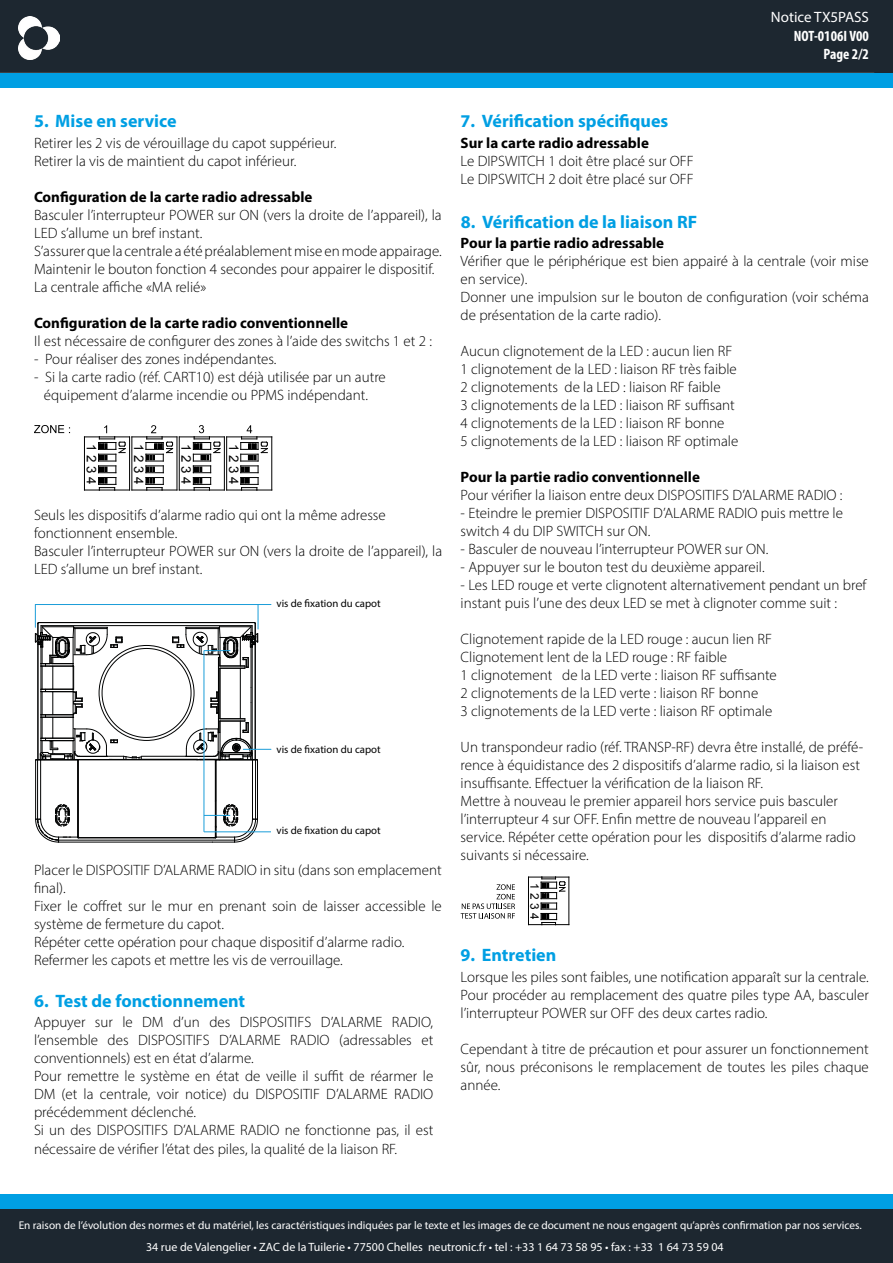
<style>
.page{position:relative;width:893px;height:1263px;background:#fff}
.page>*{position:absolute;margin:0;border:0;box-sizing:border-box;transform-origin:0 0}
.t1{font:700 18px "Myriad Pro";color:#009fe3}
.t2{font:300 15px/18px "Myriad Pro";color:#000}
.t3{font:700 15px "Myriad Pro";color:#000}
.t4{font:700 condensed 15px/18px "Myriad Pro";color:#fff;text-align:right}
.t5{font:15px "Myriad Pro";color:#fff}
.t6{font:13.2px "Arial";color:#000}
.t7{font:12px "Myriad Pro";color:#fff}
.t8{font:11.85px "Arial";color:#000}
.t9{font:11.25px "Myriad Pro";color:#fff}
.t10{font:10.8px "Myriad Pro";color:#000}
</style>
<div class="page">
<div style="left:0;top:0;width:893px;height:73px;background:#1d2730"></div>
<img style="left:19px;top:16px;width:41px;height:44px">
<div style="left:0;top:73px;width:893px;height:15px;background:#009fe3"></div>
<div style="left:0;top:1209px;width:893px;height:54px;background:#1d2730"></div>
<div style="left:0;top:1194px;width:893px;height:14px;background:#009fe3"></div>
<hr style="left:40px;top:760px;width:1px;height:59px;background:#010202">
<hr style="left:77px;top:760px;width:1px;height:77px;background:#010202">
<hr style="left:78px;top:760px;width:1px;height:77px;background:#010202">
<hr style="left:215px;top:760px;width:1px;height:77px;background:#010202">
<hr style="left:216px;top:760px;width:1px;height:77px;background:#010202">
<hr style="left:252px;top:760px;width:1px;height:59px;background:#010202">
<hr style="left:59px;top:840px;width:176px;height:1px;background:#010202">
<hr style="left:78px;top:838px;width:137px;height:1px;background:#010202">
<hr style="left:255px;top:760px;width:1px;height:59px;background:#010202">
<hr style="left:37px;top:760px;width:1px;height:59px;background:#010202">
<hr style="left:78px;top:837px;width:137px;height:1px;background:#010202">
<hr style="left:35px;top:760px;width:1px;height:59px;background:#010202">
<hr style="left:58px;top:842px;width:177px;height:1px;background:#010202">
<hr style="left:257px;top:760px;width:1px;height:59px;background:#010202">
<svg style="left:35px;top:804px;width:44px;height:39px"></svg>
<svg style="left:35px;top:604px;width:236px;height:157px"></svg>
<svg style="left:204px;top:800px;width:54px;height:43px"></svg>
<hr style="left:204px;top:651px;width:1px;height:181px;background:#1b9dd9">
<hr style="left:204px;top:831px;width:67px;height:1px;background:#1b9dd9">
<svg style="left:34px;top:425px;width:36px;height:8px"></svg>
<svg style="left:84px;top:425px;width:188px;height:66px"></svg>
<svg style="left:528px;top:877px;width:41px;height:48px"></svg>
<svg style="left:461px;top:884px;width:54px;height:35px"></svg>
<p class="t5" style="left:771px;top:8px;width:100px">Notice TX5PASS</p>
<p class="t4" style="left:794px;top:26px;width:77px">NOT-0106I V00<br>Page 2/2</p>
<p class="t1" style="left:34px;top:109px;width:144px">5. Mise en service</p>
<p class="t2" style="left:34px;top:133px;width:304px">Retirer les 2 vis de vérouillage du capot suppérieur.<br>Retirer la vis de maintient du capot inférieur.</p>
<p class="t3" style="left:34px;top:187px;width:280px">Configuration de la carte radio adressable</p>
<p class="t2" style="left:34px;top:205px;width:409px">Basculer l’interrupteur POWER sur ON (vers la droite de l’appareil), la LED s’allume un bref instant.<br>S’assurer que la centrale a été préalablement mise en mode appairage.<br>Maintenir le bouton fonction 4 secondes pour appairer le dispositif.<br>La centrale affiche «MA relié»</p>
<p class="t3" style="left:34px;top:313px;width:316px">Configuration de la carte radio conventionnelle</p>
<p class="t2" style="left:34px;top:331px;width:399px">Il est nécessaire de configurer des zones à l’aide des switchs 1 et 2 :</p>
<p class="t2" style="left:34px;top:349px;width:244px">- Pour réaliser des zones indépendantes.</p>
<p class="t2" style="left:34px;top:367px;width:353px;text-align:center">- Si la carte radio (réf. CART10) est déjà utilisée par un autre équipement d’alarme incendie ou PPMS indépendant.</p>
<p class="t6" style="left:100px;top:444px;width:42px;rotate:90deg">1 2 3 4</p>
<p class="t6" style="left:148px;top:444px;width:42px;rotate:90deg">1 2 3 4</p>
<p class="t6" style="left:195px;top:444px;width:42px;rotate:90deg">1 2 3 4</p>
<p class="t6" style="left:242px;top:444px;width:42px;rotate:90deg">1 2 3 4</p>
<p class="t2" style="left:34px;top:506px;width:410px">Seuls les dispositifs d’alarme radio qui ont la même adresse fonctionnent ensemble.<br>Basculer l’interrupteur POWER sur ON (vers la droite de l’appareil), la LED s’allume un bref instant.</p>
<p class="t10" style="left:277px;top:597px;width:106px">vis de fixation du capot</p>
<p class="t10" style="left:277px;top:743px;width:106px">vis de fixation du capot</p>
<p class="t10" style="left:277px;top:824px;width:106px">vis de fixation du capot</p>
<p class="t2" style="left:34px;top:861px;width:409px">Placer le DISPOSITIF D’ALARME RADIO in situ (dans son emplacement final).<br>Fixer le coffret sur le mur en prenant soin de laisser accessible le système de fermeture du capot.<br>Répéter cette opération pour chaque dispositif d’alarme radio.<br>Refermer les capots et mettre les vis de verrouillage.</p>
<p class="t1" style="left:34px;top:989px;width:212px">6. Test de fonctionnement</p>
<p class="t2" style="left:34px;top:1013px;width:401px">Appuyer sur le DM d’un des DISPOSITIFS D’ALARME RADIO, l’ensemble des DISPOSITIFS D’ALARME RADIO (adressables et conventionnels) est en état d’alarme.<br>Pour remettre le système en état de veille il suffit de réarmer le DM (et la centrale, voir notice) du DISPOSITIF D’ALARME RADIO précédemment déclenché.<br>Si un des DISPOSITIFS D’ALARME RADIO ne fonctionne pas, il est nécessaire de vérifier l’état des piles, la qualité de la liaison RF.</p>
<p class="t1" style="left:461px;top:109px;width:209px">7. Vérification spécifiques</p>
<p class="t3" style="left:461px;top:133px;width:190px">Sur la carte radio adressable</p>
<p class="t2" style="left:461px;top:151px;width:234px">Le DIPSWITCH 1 doit être placé sur OFF<br>Le DIPSWITCH 2 doit être placé sur OFF</p>
<p class="t1" style="left:461px;top:210px;width:238px">8. Vérification de la liaison RF</p>
<p class="t3" style="left:461px;top:233px;width:205px">Pour la partie radio adressable</p>
<p class="t2" style="left:461px;top:252px;width:410px">Vérifier que le périphérique est bien appairé à la centrale (voir mise en service).<br>Donner une impulsion sur le bouton de configuration (voir schéma de présentation de la carte radio).</p>
<p class="t2" style="left:461px;top:342px;width:279px">Aucun clignotement de la LED : aucun lien RF 1 clignotement de la LED : liaison RF très faible 2 clignotements de la LED : liaison RF faible<br>3 clignotements de la LED : liaison RF suffisant 4 clignotements de la LED : liaison RF bonne<br>5 clignotements de la LED : liaison RF optimale</p>
<p class="t3" style="left:461px;top:467px;width:241px">Pour la partie radio conventionnelle</p>
<p class="t2" style="left:461px;top:486px;width:383px">Pour vérifier la liaison entre deux DISPOSITIFS D’ALARME RADIO :</p>
<p class="t2" style="left:461px;top:504px;width:384px">- Eteindre le premier DISPOSITIF D’ALARME RADIO puis mettre le switch 4 du DIP SWITCH sur ON.</p>
<p class="t2" style="left:461px;top:540px;width:309px">- Basculer de nouveau l’interrupteur POWER sur ON.</p>
<p class="t2" style="left:461px;top:558px;width:305px">- Appuyer sur le bouton test du deuxième appareil.</p>
<p class="t2" style="left:461px;top:576px;width:407px">- Les LED rouge et verte clignotent alternativement pendant un bref instant puis l’une des deux LED se met à clignoter comme suit :</p>
<p class="t2" style="left:461px;top:630px;width:318px">Clignotement rapide de la LED rouge : aucun lien RF Clignotement lent de la LED rouge : RF faible<br>1 clignotement de la LED verte : liaison RF suffisante 2 clignotements de la LED verte : liaison RF bonne<br>3 clignotements de la LED verte : liaison RF optimale</p>
<p class="t2" style="left:461px;top:738px;width:404px">Un transpondeur radio (réf. TRANSP-RF) devra être installé, de préfé&shy;rence à équidistance des 2 dispositifs d’alarme radio, si la liaison est insuffisante. Effectuer la vérification de la liaison RF.<br>Mettre à nouveau le premier appareil hors service puis basculer l’interrupteur 4 sur OFF. Enfin mettre de nouveau l’appareil en service. Répéter cette opération pour les dispositifs d’alarme radio suivants si nécessaire.</p>
<p class="t8" style="left:543px;top:883px;width:38px;rotate:90deg">1 2 3 4</p>
<p class="t1" style="left:461px;top:944px;width:97px">9. Entretien</p>
<p class="t2" style="left:461px;top:968px;width:410px;text-align:justify">Lorsque les piles sont faibles, une notification apparaît sur la centrale.<br>Pour procéder au remplacement des quatre piles type AA, basculer l’interrupteur POWER sur OFF des deux cartes radio.</p>
<p class="t2" style="left:461px;top:1040px;width:410px;text-align:justify">Cependant à titre de précaution et pour assurer un fonctionnement sûr, nous préconisons le remplacement de toutes les piles chaque année.</p>
<p class="t9" style="left:19px;top:1218px;width:845px">En raison de l’évolution des normes et du matériel, les caractéristiques indiquées par le texte et les images de ce document ne nous engagent qu’après confirmation par nos services.</p>
<p class="t7" style="left:146px;top:1239px;width:579px">34 rue de Valengelier • ZAC de la Tuilerie • 77500 Chelles neutronic.fr • tel : +33 1 64 73 58 95 • fax : +33 1 64 73 59 04</p>
</div>
